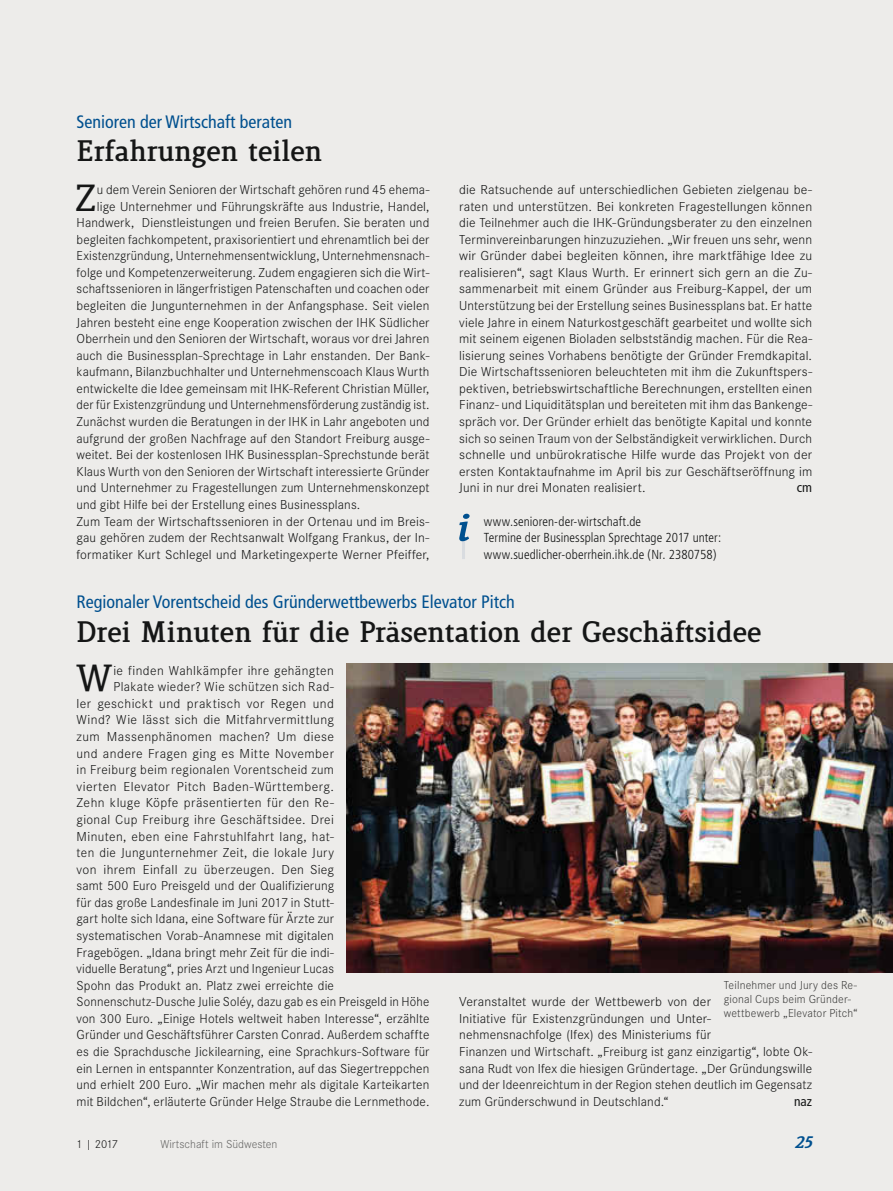
<style>
.page{position:relative;width:893px;height:1191px;background:#edecea}
.page>*{position:absolute;margin:0;border:0;box-sizing:border-box;transform-origin:0 0}
.t1{font:700 36.3px "Lenga";color:#151616}
.t2{font:800 28.5px "Lenga";color:#151616}
.t3{font:condensed 18px "Frutiger";color:#00508f}
.t4{font:italic 900 16.5px "Lenga";color:#00508f}
.t5{font:300 13.5px/16.5px "Corporate S";letter-spacing:.01em;color:#151616;text-align:justify}
.t6{font:300 13.5px "Corporate S";letter-spacing:.03em;color:#151616}
.t7{font:condensed 13.5px "Frutiger";color:#151616}
.t8{font:300 condensed 13.05px/16.5px "Frutiger";letter-spacing:.005em;color:#151616}
.t9{font:300 12px/13.5px "Corporate S";letter-spacing:.015em;color:#40403f}
.t10{font:300 12px "Corporate S";color:#686867}
.t11{font:300 12px "Corporate S";color:#151616}
</style>
<div class="page">
<hr style="left:462px;top:538px;width:3px;height:21px;background:#d9dce0">
<svg style="left:459px;top:514px;width:11px;height:27px"></svg>
<img style="left:347px;top:664px;width:546px;height:308px">
<h3 class="t3" style="left:77px;top:111px;width:217px">Senioren der Wirtschaft beraten</h3>
<h2 class="t2" style="left:77px;top:137px;width:247px">Erfahrungen teilen</h2>
<h1 class="t1" style="left:76px;top:178px;width:22px">Z</h1>
<p class="t5" style="left:97px;top:181px;width:334px">u dem Verein Senioren der Wirtschaft gehören rund 45 ehema-</p>
<p class="t5" style="left:459px;top:181px;width:354px">die Ratsuchende auf unterschiedlichen Gebieten zielgenau be&shy;raten und unterstützen. Bei konkreten Fragestellungen können die Teilnehmer auch die IHK-Gründungsberater zu den einzelnen Terminvereinbarungen hinzuzuziehen. „Wir freuen uns sehr, wenn wir Gründer dabei begleiten können, ihre marktfähige Idee zu realisieren“, sagt Klaus Wurth. Er erinnert sich gern an die Zu&shy;sammenarbeit mit einem Gründer aus Freiburg-Kappel, der um Unterstützung bei der Erstellung seines Businessplans bat. Er hatte viele Jahre in einem Naturkostgeschäft gearbeitet und wollte sich mit seinem eigenen Bioladen selbstständig machen. Für die Rea&shy;lisierung seines Vorhabens benötigte der Gründer Fremdkapital.<br>Die Wirtschaftssenioren beleuchteten mit ihm die Zukunftspers&shy;pektiven, betriebswirtschaftliche Berechnungen, erstellten einen Finanz- und Liquiditätsplan und bereiteten mit ihm das Bankenge&shy;spräch vor. Der Gründer erhielt das benötigte Kapital und konnte sich so seinen Traum von der Selbständigkeit verwirklichen. Durch schnelle und unbürokratische Hilfe wurde das Projekt von der ersten Kontaktaufnahme im April bis zur Geschäftseröffnung im Juni in nur drei Monaten realisiert.</p>
<p class="t5" style="left:97px;top:198px;width:334px">lige Unternehmer und Führungskräfte aus Industrie, Handel,</p>
<p class="t5" style="left:77px;top:214px;width:354px">Handwerk, Dienstleistungen und freien Berufen. Sie beraten und</p>
<p class="t5" style="left:77px;top:231px;width:354px">begleiten fachkompetent, praxisorientiert und ehrenamtlich bei der</p>
<p class="t5" style="left:77px;top:248px;width:354px">Existenzgründung, Unternehmensentwicklung, Unternehmensnach-</p>
<p class="t5" style="left:77px;top:264px;width:354px">folge und Kompetenzerweiterung. Zudem engagieren sich die Wirt-</p>
<p class="t5" style="left:77px;top:281px;width:354px">schaftssenioren in längerfristigen Patenschaften und coachen oder</p>
<p class="t5" style="left:77px;top:297px;width:354px">begleiten die Jungunternehmen in der Anfangsphase. Seit vielen</p>
<p class="t5" style="left:77px;top:314px;width:354px">Jahren besteht eine enge Kooperation zwischen der IHK Südlicher</p>
<p class="t5" style="left:77px;top:330px;width:354px">Oberrhein und den Senioren der Wirtschaft, woraus vor drei Jahren</p>
<p class="t5" style="left:77px;top:347px;width:354px">auch die Businessplan-Sprechtage in Lahr enstanden. Der Bank-</p>
<p class="t5" style="left:77px;top:364px;width:354px">kaufmann, Bilanzbuchhalter und Unternehmenscoach Klaus Wurth</p>
<p class="t5" style="left:77px;top:380px;width:354px">entwickelte die Idee gemeinsam mit IHK-Referent Christian Müller,</p>
<p class="t5" style="left:77px;top:397px;width:354px">der für Existenzgründung und Unternehmensförderung zuständig ist.</p>
<p class="t5" style="left:77px;top:413px;width:354px">Zunächst wurden die Beratungen in der IHK in Lahr angeboten und</p>
<p class="t5" style="left:77px;top:430px;width:354px">aufgrund der großen Nachfrage auf den Standort Freiburg ausge-</p>
<p class="t5" style="left:77px;top:446px;width:354px">weitet. Bei der kostenlosen IHK Businessplan-Sprechstunde berät</p>
<p class="t5" style="left:77px;top:463px;width:354px">Klaus Wurth von den Senioren der Wirtschaft interessierte Gründer</p>
<p class="t5" style="left:77px;top:480px;width:354px">und Unternehmer zu Fragestellungen zum Unternehmenskonzept</p>
<p class="t5" style="left:77px;top:496px;width:285px">und gibt Hilfe bei der Erstellung eines Businessplans.</p>
<p class="t5" style="left:77px;top:513px;width:354px">Zum Team der Wirtschaftssenioren in der Ortenau und im Breis-</p>
<p class="t5" style="left:77px;top:529px;width:354px">gau gehören zudem der Rechtsanwalt Wolfgang Frankus, der In-</p>
<p class="t5" style="left:77px;top:546px;width:354px">formatiker Kurt Schlegel und Marketingexperte Werner Pfeiffer,</p>
<p class="t7" style="left:797px;top:480px;width:17px">cm</p>
<p class="t8" style="left:484px;top:513px;width:239px">www.senioren-der-wirtschaft.de<br>Termine der Businessplan Sprechtage 2017 unter: www.suedlicher-oberrhein.ihk.de (Nr. 2380758)</p>
<h3 class="t3" style="left:77px;top:591px;width:440px">Regionaler Vorentscheid des Gründerwettbewerbs Elevator Pitch</h3>
<h2 class="t2" style="left:77px;top:617px;width:687px">Drei Minuten für die Präsentation der Geschäftsidee</h2>
<h1 class="t1" style="left:76px;top:658px;width:38px">W</h1>
<p class="t6" style="left:113px;top:662px;width:222px">ie finden Wahlkämpfer ihre gehängten</p>
<p class="t6" style="left:113px;top:679px;width:222px">Plakate wieder? Wie schützen sich Rad-</p>
<p class="t6" style="left:77px;top:696px;width:259px">ler geschickt und praktisch vor Regen und</p>
<p class="t6" style="left:77px;top:712px;width:259px">Wind? Wie lässt sich die Mitfahrvermittlung</p>
<p class="t6" style="left:77px;top:729px;width:259px">zum Massenphänomen machen? Um diese</p>
<p class="t6" style="left:77px;top:745px;width:259px">und andere Fragen ging es Mitte November</p>
<p class="t6" style="left:77px;top:762px;width:259px">in Freiburg beim regionalen Vorentscheid zum</p>
<p class="t6" style="left:77px;top:778px;width:259px">vierten Elevator Pitch Baden-Württemberg.</p>
<p class="t6" style="left:77px;top:795px;width:259px">Zehn kluge Köpfe präsentierten für den Re-</p>
<p class="t6" style="left:77px;top:812px;width:259px">gional Cup Freiburg ihre Geschäftsidee. Drei</p>
<p class="t6" style="left:77px;top:828px;width:259px">Minuten, eben eine Fahrstuhlfahrt lang, hat-</p>
<p class="t6" style="left:77px;top:845px;width:259px">ten die Jungunternehmer Zeit, die lokale Jury</p>
<p class="t6" style="left:77px;top:861px;width:259px">von ihrem Einfall zu überzeugen. Den Sieg</p>
<p class="t5" style="left:77px;top:877px;width:259px">samt 500 Euro Preisgeld und der Qualifizierung</p>
<p class="t5" style="left:77px;top:894px;width:259px">für das große Landesfinale im Juni 2017 in Stutt-</p>
<p class="t5" style="left:77px;top:911px;width:259px">gart holte sich Idana, eine Software für Ärzte zur</p>
<p class="t5" style="left:77px;top:927px;width:259px">systematischen Vorab-Anamnese mit digitalen</p>
<p class="t5" style="left:77px;top:944px;width:259px">Fragebögen. „Idana bringt mehr Zeit für die indi-</p>
<p class="t5" style="left:77px;top:960px;width:259px">viduelle Beratung“, pries Arzt und Ingenieur Lucas</p>
<p class="t5" style="left:77px;top:977px;width:259px">Spohn das Produkt an. Platz zwei erreichte die</p>
<p class="t5" style="left:77px;top:993px;width:354px">Sonnenschutz-Dusche Julie Soléy, dazu gab es ein Preisgeld in Höhe</p>
<p class="t5" style="left:77px;top:1010px;width:354px">von 300 Euro. „Einige Hotels weltweit haben Interesse“, erzählte</p>
<p class="t5" style="left:77px;top:1027px;width:354px">Gründer und Geschäftsführer Carsten Conrad. Außerdem schaffte</p>
<p class="t5" style="left:77px;top:1043px;width:354px">es die Sprachdusche Jickilearning, eine Sprachkurs-Software für</p>
<p class="t5" style="left:77px;top:1060px;width:354px">ein Lernen in entspannter Konzentration, auf das Siegertreppchen</p>
<p class="t5" style="left:77px;top:1076px;width:354px">und erhielt 200 Euro. „Wir machen mehr als digitale Karteikarten</p>
<p class="t5" style="left:77px;top:1093px;width:354px">mit Bildchen“, erläuterte Gründer Helge Straube die Lernmethode.</p>
<p class="t9" style="left:724px;top:979px;width:135px">Teilnehmer und Jury des Re&shy;gional Cups beim Gründer&shy;wettbewerb „Elevator Pitch“</p>
<p class="t5" style="left:459px;top:993px;width:354px;text-align:left">Veranstaltet wurde der Wettbewerb von der<br>Initiative für Existenzgründungen und Unter&shy;nehmensnachfolge (Ifex) des Ministeriums für<br>Finanzen und Wirtschaft. „Freiburg ist ganz einzigartig“, lobte Ok&shy;sana Rudt von Ifex die hiesigen Gründertage. „Der Gründungswille und der Ideenreichtum in der Region stehen deutlich im Gegensatz zum Gründerschwund in Deutschland.“</p>
<p class="t7" style="left:794px;top:1093px;width:20px">naz</p>
<p class="t11" style="left:77px;top:1137px;width:43px">1 | 2017</p>
<p class="t10" style="left:160px;top:1137px;width:119px">Wirtschaft im Südwesten</p>
<p class="t4" style="left:795px;top:1134px;width:19px">25</p>
</div>
